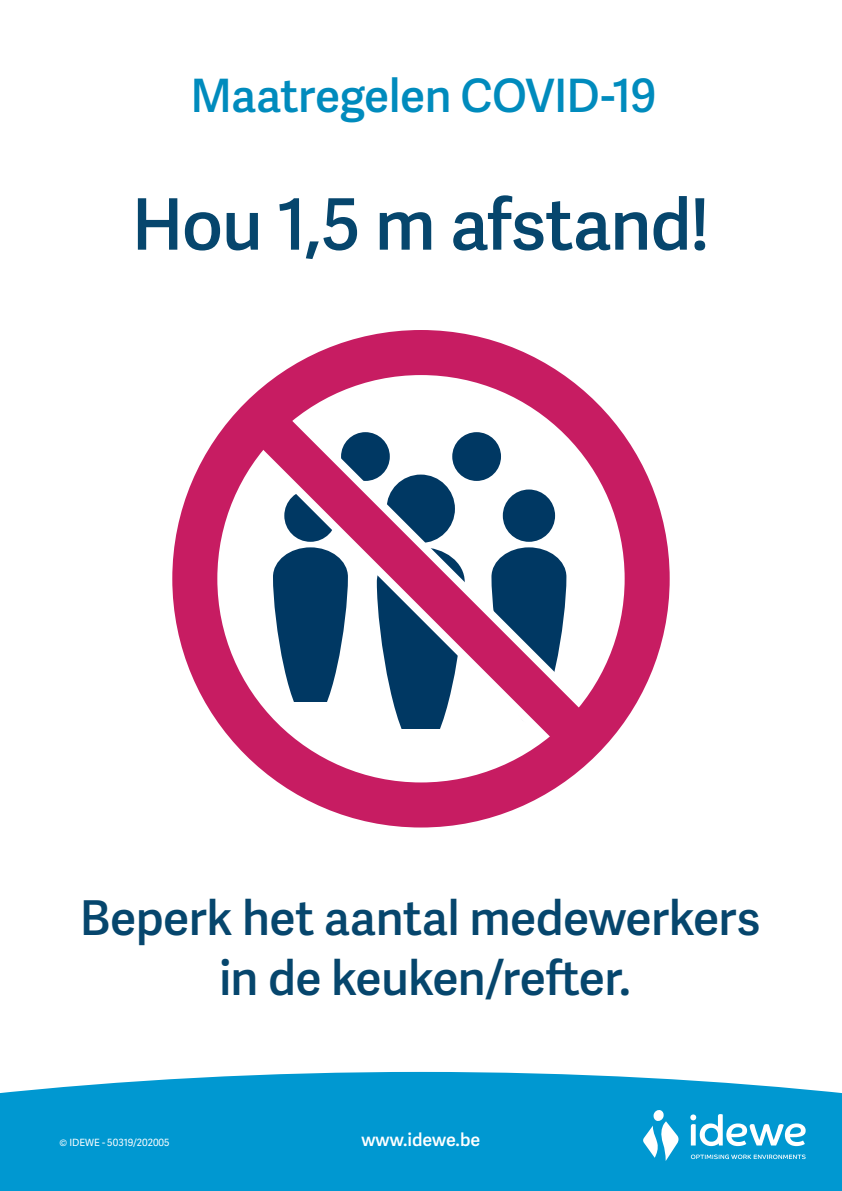
<style>
.page{position:relative;width:842px;height:1191px;background:#0098d1}
.page>*{position:absolute;margin:0;border:0;box-sizing:border-box;transform-origin:0 0}
.t1{font:600 71px "Adelle Sans";letter-spacing:-.02em;color:#06466d}
.t2{font:600 48px/60px "Adelle Sans";letter-spacing:-.015em;color:#06466d;text-align:center}
.t3{font:600 46px "Adelle Sans";letter-spacing:-.015em;color:#008bbd}
.t4{font:600 18px "Adelle Sans";color:#fff}
.t5{font:10px "Adelle Sans";color:#fff}
</style>
<div class="page">
<div style="left:0;top:0;width:842px;height:1093px;background:#fff"></div>
<svg style="left:643px;top:1110px;width:36px;height:51px"></svg>
<svg style="left:691px;top:1154px;width:114px;height:5px"></svg>
<svg style="left:690px;top:1114px;width:116px;height:32px"></svg>
<svg style="left:172px;top:330px;width:498px;height:497px;background:#c999b6"></svg>
<p class="t3" style="left:190px;top:63px;width:468px">Maatregelen COVID-19</p>
<h1 class="t1" style="left:132px;top:173px;width:579px">Hou 1,5 m afstand!</h1>
<p class="t2" style="left:80px;top:885px;width:682px">Beperk het aantal medewerkers in de keuken/refter.</p>
<p class="t5" style="left:60px;top:1135px;width:112px">© IDEWE - 50319/202005</p>
<p class="t4" style="left:362px;top:1126px;width:120px">www.idewe.be</p>
</div>
